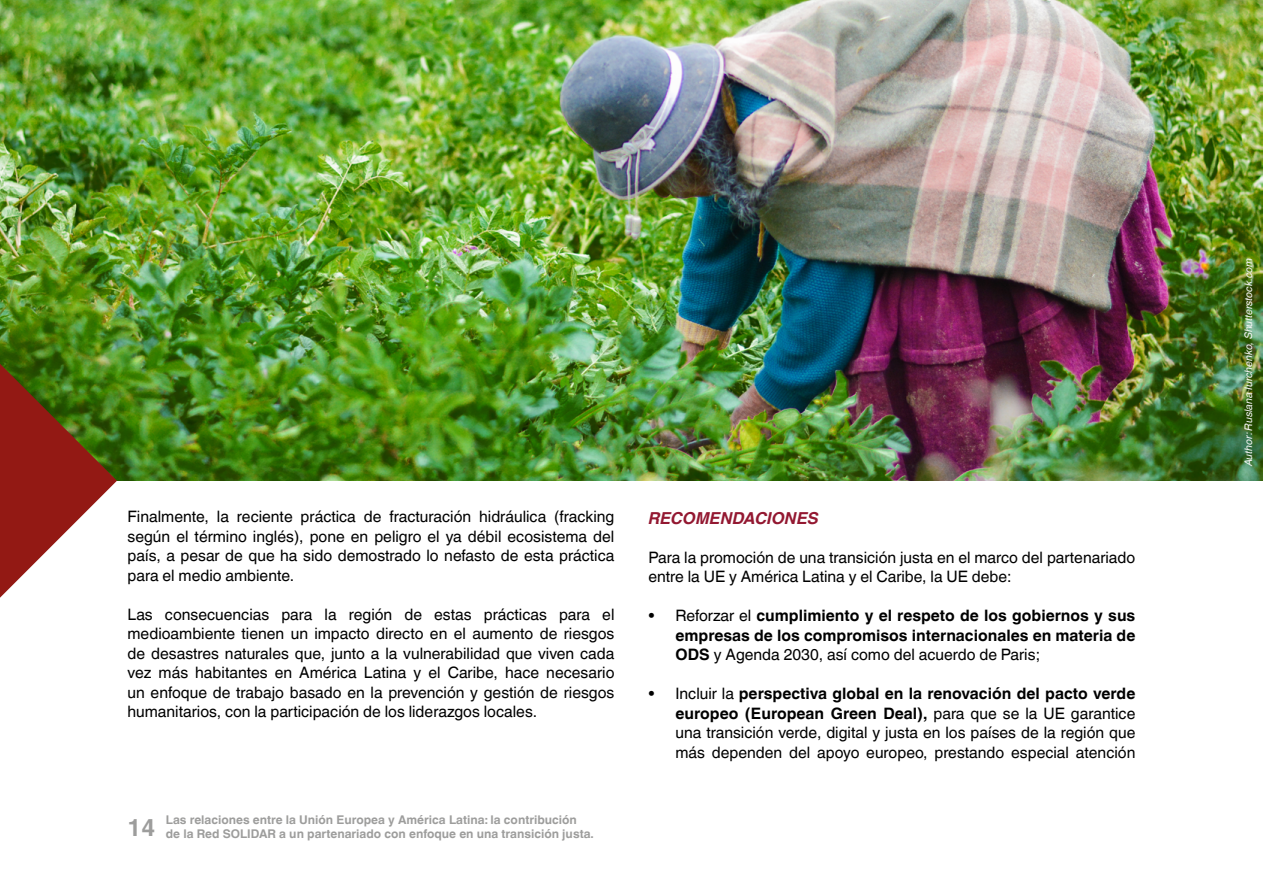
<style>
.page{position:relative;width:1263px;height:893px;background:#fff}
.page>*{position:absolute;margin:0;border:0;box-sizing:border-box;transform-origin:0 0}
.t1{font:700 24px "Helvetica World";color:#9d9d9c}
.t2{font:italic 700 16.5px "Helvetica World";color:#931831}
.t3{font:15.75px/19.5px "Helvetica World";color:#000;text-align:justify}
.t4{font:700 15.75px/19.5px "Helvetica World";color:#000;text-align:justify}
.t5{font:700 12px/14.4px "Helvetica World";color:#9d9d9c}
.t6{font:italic 10.5px "Helvetica World";color:#f6f6f6}
.s1{font-weight:400}
.s2{font-weight:700}
</style>
<div class="page">
<img style="left:0;top:0;width:1263px;height:480px">
<svg style="left:0;top:364px;width:117px;height:234px"></svg>
<p class="t3" style="left:128px;top:507px;width:488px">Finalmente, la reciente práctica de fracturación hidráulica (fracking según el término inglés), pone en peligro el ya débil ecosistema del país, a pesar de que ha sido demostrado lo nefasto de esta práctica para el medio ambiente.</p>
<p class="t3" style="left:128px;top:604px;width:488px">Las consecuencias para la región de estas prácticas para el medioambiente tienen un impacto directo en el aumento de riesgos de desastres naturales que, junto a la vulnerabilidad que viven cada vez más habitantes en América Latina y el Caribe, hace necesario un enfoque de trabajo basado en la prevención y gestión de riesgos humanitarios, con la participación de los liderazgos locales.</p>
<h1 class="t1" style="left:128px;top:813px;width:29px">14</h1>
<p class="t5" style="left:166px;top:813px;width:429px">Las relaciones entre la Unión Europea y América Latina: la contribución de la Red SOLIDAR a un partenariado con enfoque en una transición justa.</p>
<p class="t2" style="left:648px;top:508px;width:172px">RECOMENDACIONES</p>
<p class="t3" style="left:648px;top:547px;width:488px">Para la promoción de una transición justa en el marco del partenariado entre la UE y América Latina y el Caribe, la UE debe:</p>
<p class="t4" style="left:675px;top:606px;width:461px;text-indent:-27px"><span class="s1">• Reforzar el</span> cumplimiento y el respeto de los gobiernos y sus empresas de los compromisos internacionales en materia de ODS <span class="s1">y Agenda 2030, así como del acuerdo de Paris;</span></p>
<p class="t3" style="left:675px;top:684px;width:461px;text-indent:-27px">• Incluir la <span class="s2">perspectiva global en la renovación del pacto verde europeo (European Green Deal),</span> para que se la UE garantice una transición verde, digital y justa en los países de la región que más dependen del apoyo europeo, prestando especial atención</p>
<p class="t6" style="left:1242px;top:466px;width:210px;rotate:-90deg">Author: Ruslana Iurchenko, Shutterstock.com</p>
</div>
